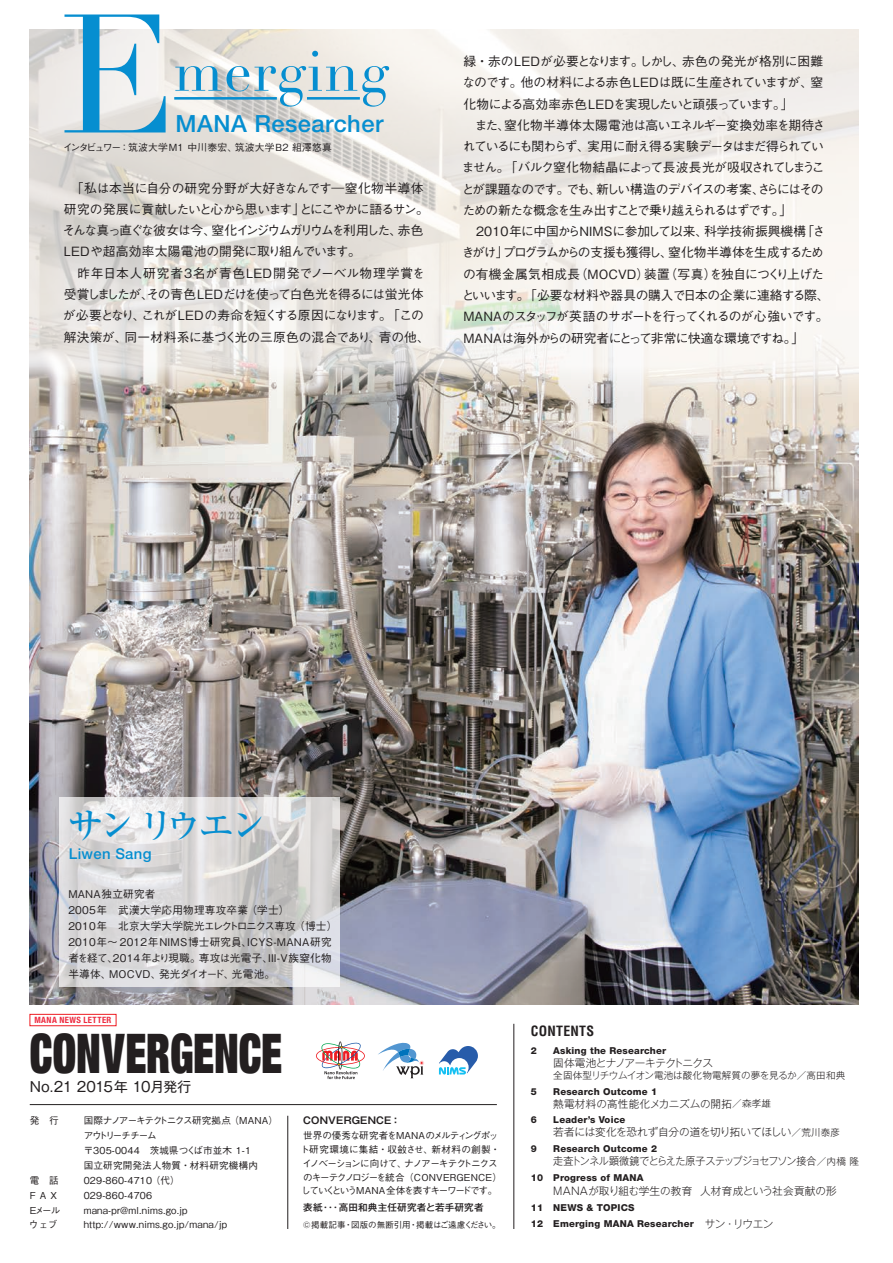
<style>
.page{position:relative;width:893px;height:1263px;background:#fff}
.page>*{position:absolute;margin:0;border:0;box-sizing:border-box;transform-origin:0 0}
.t1{font:165.75px "Didot";color:#068ed0}
.t2{font:55.8px "Didot";letter-spacing:.02em;color:#068ed0}
.t3{font:54.3px "Context Reprise Extra Black SSK";color:#231f20;scale:.77 1}
.t4{font:500 36.3px "Ryumin Pr 5";letter-spacing:-.145em;color:#068ed0}
.t5{font:500 23.7px "Helvetica Neue";letter-spacing:.02em;color:#068ed0}
.t6{font:500 14.85px "Helvetica Neue";letter-spacing:.02em;color:#068ed0}
.t7{font:13.8px "Gothic MB101 Pro";letter-spacing:-.02em;color:#231f20}
.t8{font:700 condensed 13.8px "Helvetica";letter-spacing:.02em;color:#231f20}
.t9{font:500 12.75px/21.3px "Gothic BBB Pr 6";letter-spacing:-.05em;color:#231f20}
.t10{font:500 12.75px/21.3px "Gothic BBB Pr 6";letter-spacing:-.03em;color:#231f20}
.t11{font:500 10.65px/15.9px "Gothic BBB Pr 6";letter-spacing:.02em;color:#231f20}
.t12{font:300 10.65px "Gothic MB101 Pro";color:#231f20}
.t13{font:300 10.65px "Gothic MB101 Pro";letter-spacing:-.045em;color:#231f20;scale:.94 1}
.t14{font:300 10.65px "Gothic MB101 Pro";letter-spacing:-.025em;color:#231f20}
.t15{font:300 10.65px "Gothic MB101 Pro";letter-spacing:-.065em;color:#231f20}
.t16{font:500 9.75px "Gothic BBB Pro";letter-spacing:.02em;color:#231f20}
.t17{font:500 9.6px/14.9px "Gothic BBB Pr 6";letter-spacing:.015em;color:#231f20}
.t18{font:800 9.6px/16.5px "Helvetica Neue";letter-spacing:.02em;color:#231f20}
.t19{font:500 9.6px/13.8px "Gothic BBB Pr 6";letter-spacing:-.075em;color:#231f20;text-align:center}
.t20{font:300 9.6px "Gothic MB101 Pro";color:#231f20}
.t21{font:500 9.6px "Gothic MB101 Pro";letter-spacing:.02em;color:#231f20}
.t22{font:700 9.6px "Gothic MB101 Pro De";letter-spacing:.02em;color:#231f20}
.t23{font:700 condensed 8.7px "Helvetica Neue";letter-spacing:.055em;color:#ed2c41}
.t24{font:500 8.55px "Gothic BBB Pr 6";letter-spacing:-.01em;color:#231f20}
.s1{font-size:9.6px}
.s2{font-family:"Gothic MB101 Pro";font-weight:300;font-size:10.65px}
</style>
<div class="page">
<img style="left:29px;top:29px;width:830px;height:1200px">
<hr style="left:892px;top:0;width:1px;height:1263px;background:#231f20">
<h1 class="t1" style="left:60px;top:-24px;width:118px">E</h1>
<h2 class="t2" style="left:174px;top:38px;width:216px">merging</h2>
<h3 class="t5" style="left:176px;top:110px;width:209px">MANA Researcher</h3>
<p class="t16" style="left:63px;top:139px;width:270px">インタビュワー：筑波大学M1 中川泰宏、筑波大学B2 組澤悠真</p>
<p class="t10" style="left:63px;top:176px;width:369px">　「私は本当に自分の研究分野が大好きなんです―窒化物半導体研究の発展に貢献したいと心から思います」とにこやかに語るサン。そんな真っ直ぐな彼女は今、窒化インジウムガリウムを利用した、赤色LEDや超高効率太陽電池の開発に取り組んでいます。<br>　昨年日本人研究者3名が青色LED開発でノーベル物理学賞を受賞しましたが、その青色 LEDだけを使って白色光を得るには蛍光体が必要となり、これがLEDの寿命を短くする原因になります。「この解決策が、同一材料系に基づく光の三原色の混合であり、青の他、</p>
<p class="t9" style="left:462px;top:50px;width:369px">緑・赤のLEDが必要となります。しかし、赤色の発光が格別に困難なのです。他の材料による赤色LEDは既に生産されていますが、窒化物による高効率赤色 LEDを実現したいと頑張っています。」<br>　また、窒化物半導体太陽電池は高いエネルギー変換効率を期待されているにも関わらず、実用に耐え得る実験データはまだ得られていません。「バルク窒化物結晶によって長波長光が吸収されてしまうことが課題なのです。でも、新しい構造のデバイスの考案、さらにはそのための新たな概念を生み出すことで乗り越えられるはずです。」　2010年に中国からNIMSに参加して以来、科学技術振興機構「さきがけ」プログラムからの支援も獲得し、窒化物半導体を生成するための有機金属気相成長（MOCVD）装置（写真）を独自につくり上げたといいます。「必要な材料や器具の購入で日本の企業に連絡する際、MANAのスタッフが英語のサポートを行ってくれるのが心強いです。MANAは海外からの研究者にとって非常に快適な環境ですね。」</p>
<h3 class="t4" style="left:67px;top:797px;width:201px">サン リウエン</h3>
<p class="t6" style="left:69px;top:844px;width:84px">Liwen Sang</p>
<p class="t11" style="left:68px;top:885px;width:271px">MANA独立研究者<br>2005年　武漢大学応用物理専攻卒業 （学士）<br>2010年　北京大学大学院光エレクトロニクス専攻 （博士）<br>2010年～ 2012年NIMS博士研究員、ICYS-MANA研究者を経て、2014年より現職。専攻は光電子、III-V族窒化物半導体、MOCVD、発光ダイオード、光電池。</p>
<p class="t23" style="left:34px;top:1015px;width:79px">MANA NEWS LETTER</p>
<h3 class="t3" style="left:30px;top:1019px;width:330px">CONVERGENCE</h3>
<p class="t7" style="left:30px;top:1075px;width:163px">No.21 2015年 10月発行</p>
<p class="t17" style="left:30px;top:1112px;width:31px">発　行</p>
<p class="t17" style="left:84px;top:1112px;width:196px">国際ナノアーキテクトニクス研究拠点 （MANA）アウトリーチチーム<br>〒305-0044　茨城県つくば市並木 1-1<br>国立研究開発法人物質・材料研究機構内</p>
<p class="t17" style="left:30px;top:1172px;width:31px">電　話</p>
<p class="t17" style="left:84px;top:1172px;width:98px">029-860-4710 （代）</p>
<p class="t17" style="left:30px;top:1187px;width:29px">F A X</p>
<p class="t17" style="left:84px;top:1187px;width:70px">029-860-4706</p>
<p class="t17" style="left:30px;top:1202px;width:32px">Eメール</p>
<p class="t17" style="left:84px;top:1202px;width:105px">mana-pr@ml.nims.go.jp</p>
<p class="t17" style="left:29px;top:1217px;width:30px">ウ ェ ブ</p>
<p class="t17" style="left:84px;top:1217px;width:145px">http://www.nims.go.jp/mana/jp</p>
<p class="t22" style="left:303px;top:1112px;width:99px">CONVERGENCE：</p>
<p class="t19" style="left:300px;top:1128px;width:203px">世界の優秀な研究者をMANAのメルティングポット研究環境に集結・収斂させ、新材料の創製・イノベーションに向けて、ナノアーキテクトニクスのキーテクノロジーを統合 （CONVERGENCE）していくというMANA全体を表すキーワードです。</p>
<p class="t21" style="left:303px;top:1199px;width:182px">表紙･･･高田和典主任研究者と若手研究者</p>
<p class="t24" style="left:303px;top:1218px;width:199px">©掲載記事・図版の無断引用・掲載はご遠慮ください。</p>
<p class="t8" style="left:531px;top:1022px;width:65px">CONTENTS</p>
<p class="t18" style="left:531px;top:1043px;width:8px">2</p>
<p class="t18" style="left:553px;top:1043px;width:114px">Asking the Researcher</p>
<p class="t15" style="left:553px;top:1054px;width:161px">固体電池とナノアーキテクトニクス</p>
<p class="t20" style="left:553px;top:1067px;width:294px">全固体型リチウムイオン電池は酸化物電解質の夢を見るか／高田和典</p>
<p class="t18" style="left:531px;top:1083px;width:8px">5</p>
<p class="t18" style="left:553px;top:1083px;width:105px">Research Outcome 1</p>
<p class="t12" style="left:553px;top:1095px;width:219px">熱電材料の高性能化メカニズムの開拓<span class="s1">／森孝雄</span></p>
<p class="t18" style="left:531px;top:1112px;width:8px">6</p>
<p class="t18" style="left:553px;top:1112px;width:74px">Leader’s Voice</p>
<p class="t14" style="left:553px;top:1123px;width:288px">若者には変化を恐れず自分の道を切り拓いてほしい<span class="s1">／荒川泰彦</span></p>
<p class="t18" style="left:531px;top:1140px;width:8px">9</p>
<p class="t18" style="left:553px;top:1140px;width:105px">Research Outcome 2</p>
<p class="t13" style="left:553px;top:1152px;width:327px">走査トンネル顕微鏡でとらえた原子ステップジョセフソン接合<span class="s1">／内橋隆</span></p>
<p class="t18" style="left:531px;top:1170px;width:114px">10 Progress of MANA</p>
<p class="t12" style="left:553px;top:1182px;width:285px">MANAが取り組む学生の教育 人材育成という社会貢献の形</p>
<p class="t18" style="left:531px;top:1199px;width:244px">11 NEWS &amp; TOPICS<br>12 Emerging MANA Researcher<span class="s2">　サン・リウエン</span></p>
</div>
